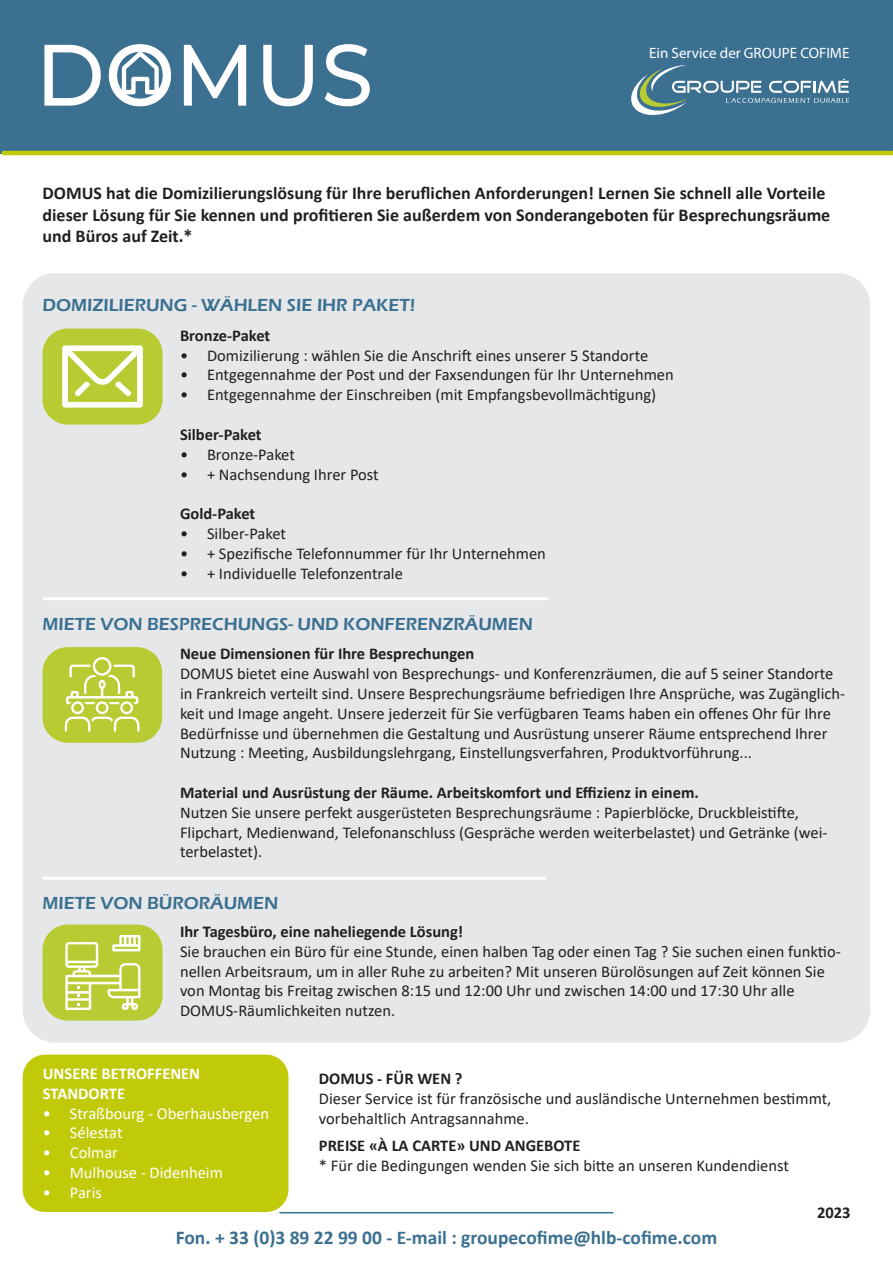
<style>
.page{position:relative;width:893px;height:1263px;background:#fff}
.page>*{position:absolute;margin:0;border:0;box-sizing:border-box;transform-origin:0 0}
.t1{font:500 86.85px "Montserrat";color:#fff;scale:.96 1}
.t2{font:700 19.5px "Calibri";color:#3b7091}
.t3{font:700 18px/21.6px "Calibri";color:#231f20}
.t4{font:600 18px "Eras ITC";color:#3b7091}
.t5{font:16.5px/19.8px "Calibri";color:#231f20}
.t6{font:700 16.5px "Calibri";color:#231f20}
.t7{font:16.5px "Calibri";color:#fff}
.t8{font:700 16.5px "Calibri";color:#fff}
.t9{font:15px "Myriad Pro";color:#fff}
</style>
<div class="page">
<div style="left:23px;top:1054px;width:265px;height:158px;background:#c0ca08;border-radius:22px"></div>
<div style="left:0;top:0;width:893px;height:154px;background:#3b7091"></div>
<svg style="left:121px;top:51px;width:38px;height:44px"></svg>
<svg style="left:631px;top:65px;width:218px;height:50px"></svg>
<div style="left:23px;top:273px;width:847px;height:769px;background:#e6e7e9;border-radius:33px"></div>
<div style="left:43px;top:328px;width:120px;height:96px;background:#b8cb32;border-radius:25px"></div>
<svg style="left:62px;top:345px;width:81px;height:63px"></svg>
<div style="left:43px;top:647px;width:119px;height:96px;background:#b8cb32;border-radius:25px"></div>
<svg style="left:65px;top:657px;width:75px;height:75px"></svg>
<div style="left:43px;top:924px;width:120px;height:96px;background:#b8cb32;border-radius:25px"></div>
<svg style="left:65px;top:935px;width:75px;height:75px"></svg>
<hr style="left:44px;top:597px;width:503px;height:3px;background:#fff">
<hr style="left:44px;top:877px;width:501px;height:3px;background:#fff">
<hr style="left:4px;top:151px;width:888px;height:4px;background:#c0ca08">
<hr style="left:280px;top:1212px;width:333px;height:1px;background:#3b7091">
<p class="t1" style="left:36px;top:14px;width:353px">DOMUS</p>
<p class="t9" style="left:649px;top:44px;width:202px">Ein Service der GROUPE COFIME</p>
<p class="t3" style="left:43px;top:182px;width:789px">DOMUS hat die Domizilierungslösung für Ihre beruflichen Anforderungen! Lernen Sie schnell alle Vorteile dieser Lösung für Sie kennen und profitieren Sie außerdem von Sonderangeboten für Besprechungsräume und Büros auf Zeit.*</p>
<p class="t4" style="left:43px;top:295px;width:374px">DOMIZILIERUNG - WÄHLEN SIE IHR PAKET!</p>
<p class="t6" style="left:180px;top:324px;width:92px">Bronze-Paket</p>
<p class="t5" style="left:180px;top:345px;width:470px">• Domizilierung : wählen Sie die Anschrift eines unserer 5 Standorte</p>
<p class="t5" style="left:180px;top:365px;width:495px">• Entgegennahme der Post und der Faxsendungen für Ihr Unternehmen</p>
<p class="t5" style="left:180px;top:384px;width:478px">• Entgegennahme der Einschreiben (mit Empfangsbevollmächtigung)</p>
<p class="t6" style="left:180px;top:423px;width:83px">Silber-Paket</p>
<p class="t5" style="left:180px;top:444px;width:116px">• Bronze-Paket</p>
<p class="t5" style="left:180px;top:464px;width:200px">• + Nachsendung Ihrer Post</p>
<p class="t6" style="left:180px;top:502px;width:77px">Gold-Paket</p>
<p class="t5" style="left:180px;top:523px;width:108px">• Silber-Paket</p>
<p class="t5" style="left:180px;top:543px;width:367px">• + Spezifische Telefonnummer für Ihr Unternehmen</p>
<p class="t5" style="left:180px;top:563px;width:224px">• + Individuelle Telefonzentrale</p>
<p class="t4" style="left:43px;top:614px;width:492px">MIETE VON BESPRECHUNGS- UND KONFERENZRÄUMEN</p>
<p class="t6" style="left:180px;top:642px;width:296px">Neue Dimensionen für Ihre Besprechungen</p>
<p class="t5" style="left:180px;top:663px;width:667px">DOMUS bietet eine Auswahl von Besprechungs- und Konferenzräumen, die auf 5 seiner Standorte in Frankreich verteilt sind. Unsere Besprechungsräume befriedigen Ihre Ansprüche, was Zugänglich&shy;keit und Image angeht. Unsere jederzeit für Sie verfügbaren Teams haben ein offenes Ohr für Ihre Bedürfnisse und übernehmen die Gestaltung und Ausrüstung unserer Räume entsprechend Ihrer Nutzung : Meeting, Ausbildungslehrgang, Einstellungsverfahren, Produktvorführung...</p>
<p class="t6" style="left:180px;top:781px;width:520px">Material und Ausrüstung der Räume. Arbeitskomfort und Effizienz in einem.</p>
<p class="t5" style="left:180px;top:802px;width:649px">Nutzen Sie unsere perfekt ausgerüsteten Besprechungsräume : Papierblöcke, Druckbleistifte,<br>Flipchart, Medienwand, Telefonanschluss (Gespräche werden weiterbelastet) und Getränke (wei&shy;terbelastet).</p>
<p class="t4" style="left:43px;top:892px;width:237px">MIETE VON BÜRORÄUMEN</p>
<p class="t6" style="left:180px;top:920px;width:285px">Ihr Tagesbüro, eine naheliegende Lösung!</p>
<p class="t5" style="left:180px;top:941px;width:662px">Sie brauchen ein Büro für eine Stunde, einen halben Tag oder einen Tag ? Sie suchen einen funktio&shy;nellen Arbeitsraum, um in aller Ruhe zu arbeiten? Mit unseren Bürolösungen auf Zeit können Sie von Montag bis Freitag zwischen 8:15 und 12:00 Uhr und zwischen 14:00 und 17:30 Uhr alle</p>
<p class="t5" style="left:180px;top:1000px;width:217px">DOMUS-Räumlichkeiten nutzen.</p>
<p class="t8" style="left:43px;top:1062px;width:159px">UNSERE BETROFFENEN</p>
<p class="t8" style="left:43px;top:1081px;width:84px">STANDORTE</p>
<p class="t7" style="left:43px;top:1101px;width:228px">• Straßbourg - Oberhausbergen</p>
<p class="t7" style="left:43px;top:1121px;width:81px">• Sélestat</p>
<p class="t7" style="left:43px;top:1141px;width:77px">• Colmar</p>
<p class="t7" style="left:43px;top:1161px;width:182px">• Mulhouse - Didenheim</p>
<p class="t7" style="left:43px;top:1181px;width:61px">• Paris</p>
<p class="t2" style="left:176px;top:1223px;width:543px">Fon. + 33 (0)3 89 22 99 00 - E-mail : groupecofime@hlb-cofime.com</p>
<p class="t6" style="left:319px;top:1067px;width:145px">DOMUS - FÜR WEN ?</p>
<p class="t5" style="left:319px;top:1088px;width:514px">Dieser Service ist für französische und ausländische Unternehmen bestimmt, vorbehaltlich Antragsannahme.</p>
<p class="t6" style="left:319px;top:1134px;width:263px">PREISE «À LA CARTE» UND ANGEBOTE</p>
<p class="t5" style="left:319px;top:1155px;width:471px">* Für die Bedingungen wenden Sie sich bitte an unseren Kundendienst</p>
<p class="t6" style="left:817px;top:1201px;width:35px">2023</p>
</div>
